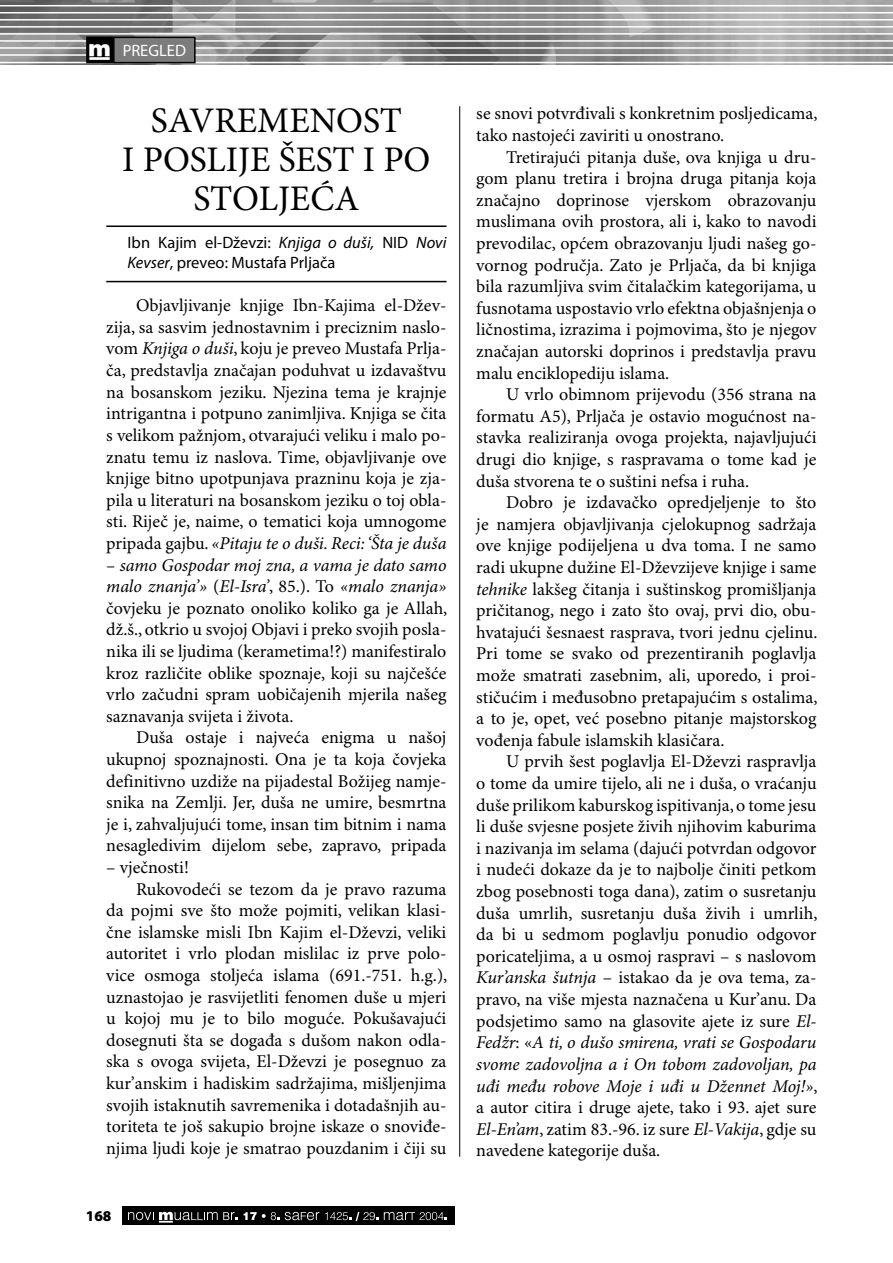
<style>
.page{position:relative;width:893px;height:1263px;background:#fff}
.page>*{position:absolute;margin:0;border:0;box-sizing:border-box;transform-origin:0 0}
.Naslov_prikazi{font:36px/39px "Minion Pro";color:#000;text-align:center}
.Body_tekst_unicode{font:18px/21.6px "Minion Pro";color:#000;text-align:justify}
.Naslov_knjige__podnaslov{font:16.5px/19.8px "Myriad Pro";color:#000}
.t1{font:16.5px "Myriad Pro";color:#fff}
.t2{font:16.5px "Muallim";color:#fff}
.t3{font:900 15px "Myriad Pro";color:#000}
.s1{font-style:italic}
</style>
<div class="page">
<img style="left:0;top:0;width:893px;height:65px">
<hr style="left:0;top:5px;width:893px;height:1px;background:#fff">
<hr style="left:0;top:12px;width:893px;height:2px;background:#fff">
<hr style="left:0;top:19px;width:893px;height:2px;background:#fff">
<hr style="left:0;top:26px;width:893px;height:2px;background:#fff">
<hr style="left:0;top:33px;width:893px;height:2px;background:#fff">
<hr style="left:0;top:40px;width:893px;height:2px;background:#fff">
<hr style="left:0;top:47px;width:893px;height:2px;background:#fff">
<hr style="left:0;top:54px;width:893px;height:2px;background:#fff">
<hr style="left:0;top:62px;width:893px;height:1px;background:#fff">
<div style="left:114px;top:37px;width:81px;height:26px;background:#7c7c7c"></div>
<div style="left:113px;top:37px;width:83px;height:26px;border:2px solid #000"></div>
<svg style="left:892px;top:13px;width:1px;height:43px"></svg>
<hr style="left:459px;top:106px;width:1px;height:1051px;background:#000">
<div style="left:87px;top:37px;width:25px;height:26px;background:#000"></div>
<div style="left:86px;top:36px;width:27px;height:27px;border:2px solid #000"></div>
<div style="left:122px;top:1207px;width:333px;height:18px;background:#000"></div>
<svg style="left:128px;top:1212px;width:110px;height:10px"></svg>
<svg style="left:244px;top:1212px;width:75px;height:8px"></svg>
<svg style="left:325px;top:1212px;width:53px;height:9px"></svg>
<svg style="left:384px;top:1212px;width:63px;height:8px"></svg>
<hr style="left:106px;top:225px;width:340px;height:2px;background:#000">
<hr style="left:106px;top:281px;width:340px;height:1px;background:#000">
<p class="t2" style="left:88px;top:39px;width:24px">†</p>
<p class="t1" style="left:123px;top:40px;width:65px">PREGLED</p>
<p class="Naslov_prikazi" style="left:122px;top:103px;width:310px">SAVREMENOST<br>I POSLIJE ŠEST I PO<br>STOLJEĆA</p>
<p class="Naslov_knjige__podnaslov" style="left:128px;top:233px;width:320px">Ibn Kajim el-Dževzi: <span class="s1">Knjiga o duši,</span> NID <span class="s1">Novi<br>Kevser</span>, preveo: Mustafa Prljača</p>
<p class="Body_tekst_unicode" style="left:106px;top:295px;width:342px;text-indent:30px">Objavljivanje knjige Ibn-Kajima el-Džev&shy;zija, sa sasvim jednostavnim i preciznim naslo&shy;vom <span class="s1">Knjiga o duši</span>, koju je preveo Mustafa Prlja&shy;ča, predstavlja značajan poduhvat u izdavaštvu na bosanskom jeziku. Njezina tema je krajnje intrigantna i potpuno zanimljiva. Knjiga se čita s velikom pažnjom, otvarajući veliku i malo po&shy;znatu temu iz naslova. Time, objavljivanje ove knjige bitno upotpunjava prazninu koja je zja&shy;pila u literaturi na bosanskom jeziku o toj obla&shy;sti. Riječ je, naime, o tematici koja umnogome pripada gajbu. <span class="s1">«Pitaju te o duši. Reci: ‘Šta je duša</span></p>
<p class="Body_tekst_unicode" style="left:106px;top:555px;width:343px"><span class="s1">– samo Gospodar moj zna, a vama je dato samo malo znanja’»</span> (<span class="s1">El-Isra’</span>, 85.). To <span class="s1">«malo znanja» </span>čovjeku je poznato onoliko koliko ga je Allah, dž.š., otkrio u svojoj Objavi i preko svojih posla&shy;nika ili se ljudima (kerametima!?) manifestiralo kroz različite oblike spoznaje, koji su najčešće vrlo začudni spram uobičajenih mjerila našeg saznavanja svijeta i života.</p>
<p class="Body_tekst_unicode" style="left:106px;top:727px;width:342px;text-indent:30px">Duša ostaje i najveća enigma u našoj ukupnoj spoznajnosti. Ona je ta koja čovjeka definitivno uzdiže na pijadestal Božijeg namje&shy;snika na Zemlji. Jer, duša ne umire, besmrtna je i, zahvaljujući tome, insan tim bitnim i nama nesagledivim dijelom sebe, zapravo, pripada</p>
<p class="Body_tekst_unicode" style="left:106px;top:857px;width:84px">– vječnosti!</p>
<p class="Body_tekst_unicode" style="left:106px;top:879px;width:343px;text-indent:30px">Rukovodeći se tezom da je pravo razuma da pojmi sve što može pojmiti, velikan klasi&shy;čne islamske misli Ibn Kajim el-Dževzi, veliki autoritet i vrlo plodan mislilac iz prve polo&shy;vice osmoga stoljeća islama (691.-751. h.g.), uznastojao je rasvijetliti fenomen duše u mjeri u kojoj mu je to bilo moguće. Pokušavajući dosegnuti šta se događa s dušom nakon odla&shy;ska s ovoga svijeta, El-Dževzi je posegnuo za kur’anskim i hadiskim sadržajima, mišljenjima svojih istaknutih savremenika i dotadašnjih au&shy;toriteta te još sakupio brojne iskaze o snoviđe&shy;njima ljudi koje je smatrao pouzdanim i čiji su</p>
<p class="t3" style="left:86px;top:1206px;width:27px">168</p>
<p class="Body_tekst_unicode" style="left:476px;top:104px;width:343px">se snovi potvrđivali s konkretnim posljedicama, tako nastojeći zaviriti u onostrano.</p>
<p class="Body_tekst_unicode" style="left:476px;top:147px;width:342px;text-indent:30px">Tretirajući pitanja duše, ova knjiga u dru&shy;gom planu tretira i brojna druga pitanja koja značajno doprinose vjerskom obrazovanju muslimana ovih prostora, ali i, kako to navodi prevodilac, općem obrazovanju ljudi našeg go&shy;vornog područja. Zato je Prljača, da bi knjiga bila razumljiva svim čitalačkim kategorijama, u fusnotama uspostavio vrlo efektna objašnjenja o ličnostima, izrazima i pojmovima, što je njegov značajan autorski doprinos i predstavlja pravu malu enciklopediju islama.</p>
<p class="Body_tekst_unicode" style="left:476px;top:384px;width:342px;text-indent:30px">U vrlo obimnom prijevodu (356 strana na formatu A5), Prljača je ostavio mogućnost na&shy;stavka realiziranja ovoga projekta, najavljujući drugi dio knjige, s raspravama o tome kad je duša stvorena te o suštini nefsa i ruha.</p>
<p class="Body_tekst_unicode" style="left:476px;top:492px;width:343px;text-indent:30px">Dobro je izdavačko opredjeljenje to što je namjera objavljivanja cjelokupnog sadržaja ove knjige podijeljena u dva toma. I ne samo radi ukupne dužine El-Dževzijeve knjige i same <span class="s1">tehnike</span> lakšeg čitanja i suštinskog promišljanja pričitanog, nego i zato što ovaj, prvi dio, obu&shy;hvatajući šesnaest rasprava, tvori jednu cjelinu.<br>Pri tome se svako od prezentiranih poglavlja može smatrati zasebnim, ali, uporedo, i proi&shy;stičućim i međusobno pretapajućim s ostalima, a to je, opet, već posebno pitanje majstorskog vođenja fabule islamskih klasičara.</p>
<p class="Body_tekst_unicode" style="left:476px;top:752px;width:343px;text-indent:30px">U prvih šest poglavlja El-Dževzi raspravlja o tome da umire tijelo, ali ne i duša, o vraćanju duše prilikom kaburskog ispitivanja, o tome jesu li duše svjesne posjete živih njihovim kaburima i nazivanja im selama (dajući potvrdan odgovor i nudeći dokaze da je to najbolje činiti petkom zbog posebnosti toga dana), zatim o susretanju duša umrlih, susretanju duša živih i umrlih, da bi u sedmom poglavlju ponudio odgovor poricateljima, a u osmoj raspravi – s naslovom <span class="s1">Kur’anska šutnja</span> – istakao da je ova tema, za&shy;pravo, na više mjesta naznačena u Kur’anu. Da podsjetimo samo na glasovite ajete iz sure <span class="s1">El-Fedžr</span>: «<span class="s1">A ti, o dušo smirena, vrati se Gospodaru svome zadovoljna a i On tobom zadovoljan, pa uđi među robove Moje i uđi u Džennet Moj!»</span>, a autor citira i druge ajete, tako i 93. ajet sure <span class="s1">El-En’am</span>, zatim 83.-96. iz sure <span class="s1">El-Vakija</span>, gdje su navedene kategorije duša.</p>
</div>
